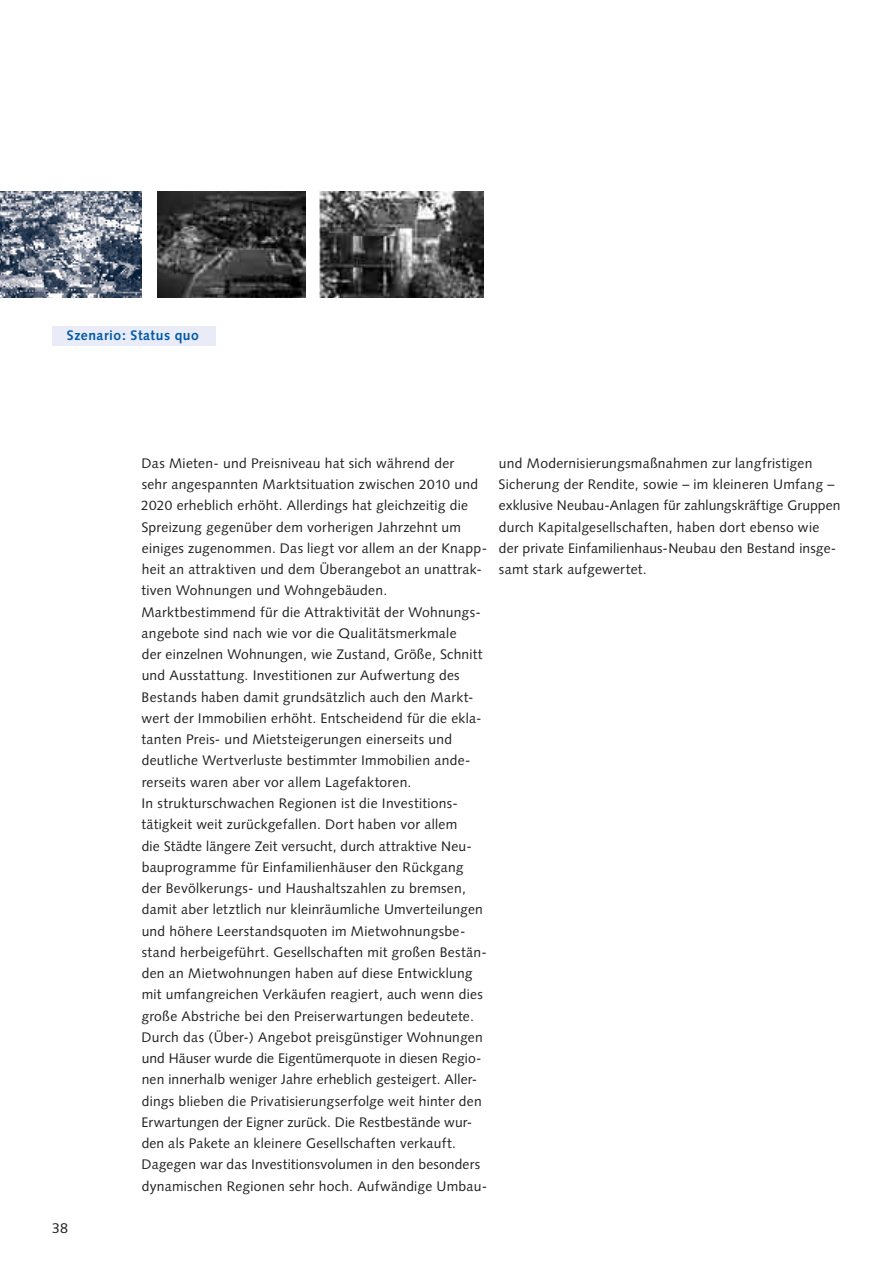
<style>
.page{position:relative;width:893px;height:1263px;background:#fff}
.page>*{position:absolute;margin:0;border:0;box-sizing:border-box;transform-origin:0 0}
.t1{font:14.25px "Syntax";color:#231f20}
.t2{font:13.8px/21.3px "Syntax";letter-spacing:.02em;color:#231f20}
.t3{font:700 13.8px "Syntax";letter-spacing:.035em;color:#015aaa}
.s1{font-size:13.5px}
</style>
<div class="page">
<div style="left:52px;top:326px;width:164px;height:19px;background:#e9ecf6"></div>
<img style="left:0;top:191px;width:141px;height:107px">
<img style="left:157px;top:191px;width:148px;height:107px">
<img style="left:320px;top:191px;width:164px;height:107px">
<p class="t3" style="left:67px;top:327px;width:133px">Szenario: Status quo</p>
<p class="t1" style="left:52px;top:1220px;width:18px">38</p>
<p class="t2" style="left:141px;top:452px;width:348px">Das Mieten- und Preisniveau hat sich während der<br>sehr angespannten Marktsituation zwischen <span class="s1">2010</span> und <span class="s1">2020</span> erheblich erhöht. Allerdings hat gleichzeitig die Spreizung gegenüber dem vorherigen Jahrzehnt um einiges zugenommen. Das liegt vor allem an der Knapp&shy;heit an attraktiven und dem Überangebot an unattrak&shy;tiven Wohnungen und Wohngebäuden.<br>Marktbestimmend für die Attraktivität der Wohnungs&shy;angebote sind nach wie vor die Qualitätsmerkmale<br>der einzelnen Wohnungen, wie Zustand, Größe, Schnitt und Ausstattung. Investitionen zur Aufwertung des Bestands haben damit grundsätzlich auch den Markt&shy;wert der Immobilien erhöht. Entscheidend für die ekla&shy;tanten Preis- und Mietsteigerungen einerseits und deutliche Wertverluste bestimmter Immobilien ande&shy;rerseits waren aber vor allem Lagefaktoren.<br>In strukturschwachen Regionen ist die Investitions&shy;tätigkeit weit zurückgefallen. Dort haben vor allem<br>die Städte längere Zeit versucht, durch attraktive Neu&shy;bauprogramme für Einfamilienhäuser den Rückgang<br>der Bevölkerungs- und Haushaltszahlen zu bremsen, damit aber letztlich nur kleinräumliche Umverteilungen und höhere Leerstandsquoten im Mietwohnungsbe&shy;stand herbeigeführt. Gesellschaften mit großen Bestän&shy;den an Mietwohnungen haben auf diese Entwicklung mit umfangreichen Verkäufen reagiert, auch wenn dies große Abstriche bei den Preiserwartungen bedeutete.<br>Durch das (Über-) Angebot preisgünstiger Wohnungen und Häuser wurde die Eigentümerquote in diesen Regio&shy;nen innerhalb weniger Jahre erheblich gesteigert. Aller&shy;dings blieben die Privatisierungserfolge weit hinter den Erwartungen der Eigner zurück. Die Restbestände wur&shy;den als Pakete an kleinere Gesellschaften verkauft.<br>Dagegen war das Investitionsvolumen in den besonders dynamischen Regionen sehr hoch. Aufwändige Umbau-</p>
<p class="t2" style="left:499px;top:452px;width:343px">und Modernisierungsmaßnahmen zur langfristigen Sicherung der Rendite, sowie – im kleineren Umfang – exklusive Neubau-Anlagen für zahlungskräftige Gruppen durch Kapitalgesellschaften, haben dort ebenso wie der private Einfamilienhaus-Neubau den Bestand insge&shy;samt stark aufgewertet.</p>
</div>
